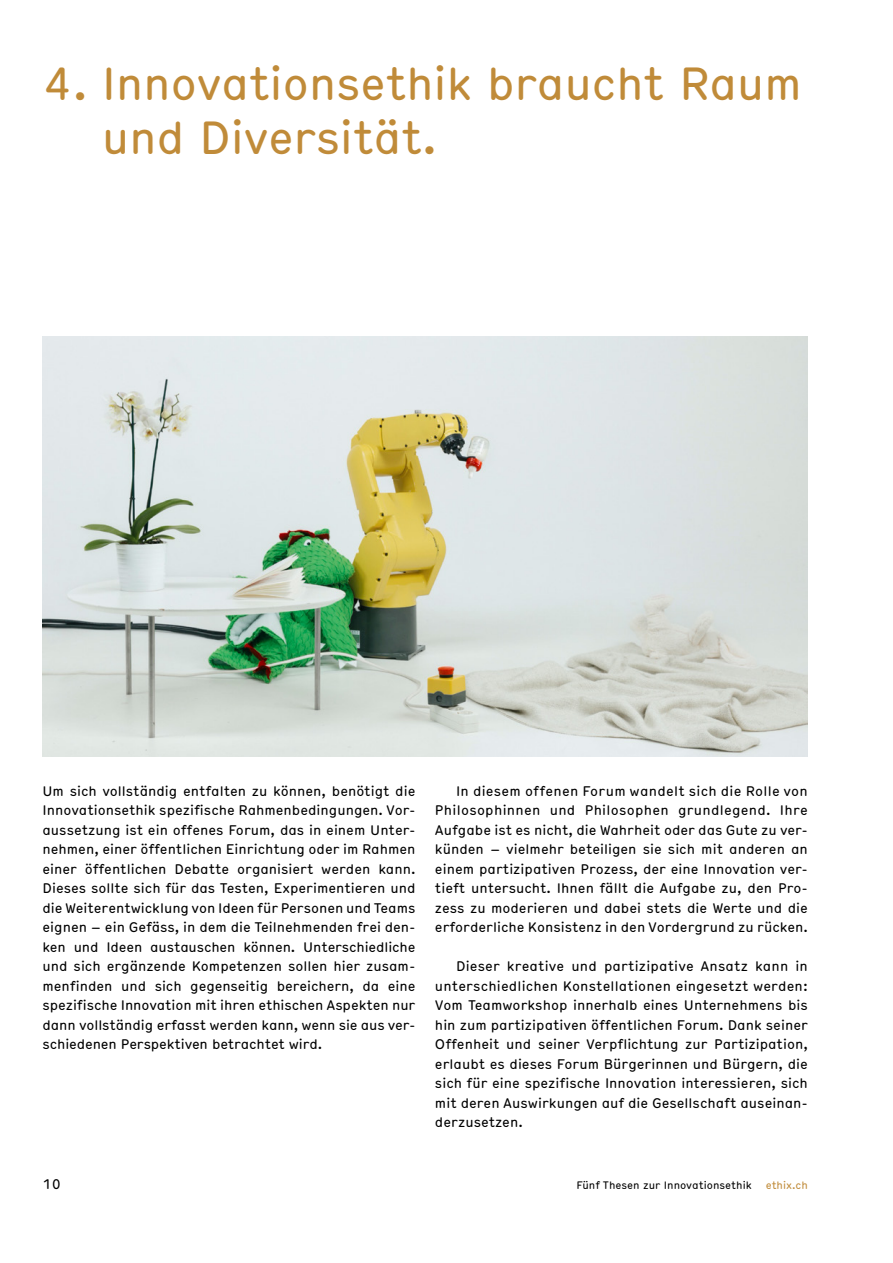
<style>
.page{position:relative;width:893px;height:1263px;background:#fff}
.page>*{position:absolute;margin:0;border:0;box-sizing:border-box;transform-origin:0 0}
.t1{font:condensed 45px/54px "Hermes";letter-spacing:-.01em;color:#c08b39}
.t2{font:condensed 13.5px/19.5px "Hermes";color:#000;text-align:justify}
.t3{font:condensed 10.5px "Hermes";color:#000}
.t4{font:condensed 10.5px "Hermes";color:#c08b39}
</style>
<div class="page">
<img style="left:43px;top:337px;width:765px;height:420px">
<h1 class="t1" style="left:102px;top:53px;width:702px;text-indent:-59px">4. Innovationsethik braucht Raum und Diversität.</h1>
<p class="t2" style="left:43px;top:780px;width:374px">Um sich vollständig entfalten zu können, benötigt die Innovationsethik spezifische Rahmenbedingungen. Vor&shy;aussetzung ist ein offenes Forum, das in einem Unter&shy;nehmen, einer öffentlichen Einrichtung oder im Rahmen einer öffentlichen Debatte organisiert werden kann.<br>Dieses sollte sich für das Testen, Experimentieren und die Weiterentwicklung von Ideen für Personen und Teams eignen – ein Gefäss, in dem die Teilnehmenden frei den&shy;ken und Ideen austauschen können. Unterschiedliche und sich ergänzende Kompetenzen sollen hier zusam&shy;menfinden und sich gegenseitig bereichern, da eine spezifische Innovation mit ihren ethischen Aspekten nur dann vollständig erfasst werden kann, wenn sie aus ver&shy;schiedenen Perspektiven betrachtet wird.</p>
<p class="t2" style="left:435px;top:780px;width:374px;text-indent:21px">In diesem offenen Forum wandelt sich die Rolle von Philosophinnen und Philosophen grundlegend. Ihre Aufgabe ist es nicht, die Wahrheit oder das Gute zu ver&shy;künden – vielmehr beteiligen sie sich mit anderen an einem partizipativen Prozess, der eine Innovation ver&shy;tieft untersucht. Ihnen fällt die Aufgabe zu, den Pro&shy;zess zu moderieren und dabei stets die Werte und die erforderliche Konsistenz in den Vordergrund zu rücken.</p>
<p class="t2" style="left:435px;top:956px;width:374px;text-indent:21px">Dieser kreative und partizipative Ansatz kann in unterschiedlichen Konstellationen eingesetzt werden:<br>Vom Teamworkshop innerhalb eines Unternehmens bis hin zum partizipativen öffentlichen Forum. Dank seiner Offenheit und seiner Verpflichtung zur Partizipation, erlaubt es dieses Forum Bürgerinnen und Bürgern, die sich für eine spezifische Innovation interessieren, sich mit deren Auswirkungen auf die Gesellschaft auseinan&shy;derzusetzen.</p>
<p class="t2" style="left:43px;top:1173px;width:20px">10</p>
<p class="t3" style="left:576px;top:1177px;width:177px">Fünf Thesen zur Innovationsethik</p>
<p class="t4" style="left:766px;top:1177px;width:44px">ethix.ch</p>
</div>
